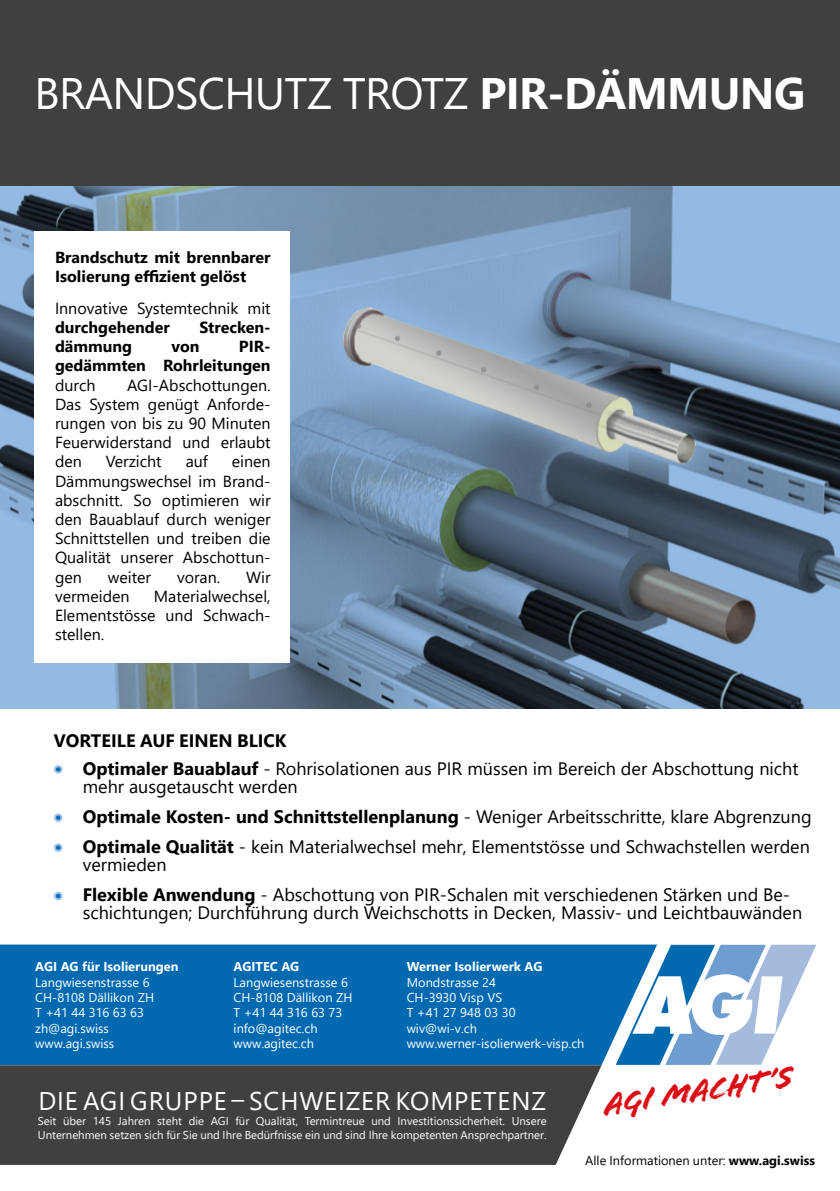
<style>
.page{position:relative;width:840px;height:1191px;background:#fff}
.page>*{position:absolute;margin:0;border:0;box-sizing:border-box;transform-origin:0 0}
.t1{font:44px "Segoe UI";letter-spacing:-.015em;color:#fff}
.t2{font:italic 32.4px "Flood";color:#db0d15;scale:1.05 1}
.t3{font:25.6px "Segoe UI";letter-spacing:.035em;color:#fff}
.t4{font:18px/30px "Segoe UI";color:#000}
.t5{font:700 18px "Segoe UI";color:#000}
.t6{font:16px/19.2px "Segoe UI";color:#000;text-align:justify}
.t7{font:700 16px/19.2px "Segoe UI";color:#000}
.t8{font:12.8px/15.4px "Segoe UI";color:#fff}
.t9{font:700 12.8px "Segoe UI";color:#fff}
.t10{font:12.8px "Segoe UI";color:#000}
.t11{font:11.4px/13.6px "Segoe UI";color:#fff}
.s1{font-weight:700}
</style>
<div class="page">
<img style="left:0;top:186px;width:839px;height:523px">
<div style="left:0;top:0;width:839px;height:186px;background:#404040"></div>
<div style="left:0;top:944px;width:656px;height:121px;background:#0069b0"></div>
<div style="left:0;top:1065px;width:601px;height:100px;background:#404040"></div>
<div style="left:55px;top:814px;width:6px;height:7px;background:#0072bb;border-radius:50%"></div>
<div style="left:54px;top:813px;width:8px;height:9px;border:2px solid #a4c2e7;border-radius:50%"></div>
<div style="left:55px;top:844px;width:6px;height:7px;background:#0072bb;border-radius:50%"></div>
<div style="left:54px;top:843px;width:8px;height:9px;border:2px solid #a4c2e7;border-radius:50%"></div>
<div style="left:55px;top:892px;width:6px;height:7px;background:#0072bb;border-radius:50%"></div>
<div style="left:54px;top:891px;width:8px;height:9px;border:2px solid #a4c2e7;border-radius:50%"></div>
<div style="left:54px;top:765px;width:8px;height:8px;border:2px solid #a4c2e7;border-radius:50%"></div>
<svg style="left:615px;top:944px;width:200px;height:120px"></svg>
<div style="left:34px;top:232px;width:255px;height:431px;background:#fff"></div>
<h1 class="t1" style="left:34px;top:52px;width:772px">BRANDSCHUTZ TROTZ <span class="s1">PIR-DÄMMUNG</span></h1>
<p class="t7" style="left:55px;top:247px;width:217px">Brandschutz mit brennbarer<br>Isolierung effizient gelöst</p>
<p class="t6" style="left:55px;top:297px;width:217px">Innovative Systemtechnik mit</p>
<p class="t7" style="left:55px;top:316px;width:116px">durchgehender</p>
<p class="t7" style="left:199px;top:316px;width:72px">Strecken-</p>
<p class="t7" style="left:55px;top:335px;width:79px">dämmung</p>
<p class="t7" style="left:171px;top:335px;width:29px">von</p>
<p class="t7" style="left:55px;top:335px;width:217px;text-align:right">PIR-<br>gedämmten Rohrleitungen</p>
<p class="t6" style="left:55px;top:374px;width:42px">durch</p>
<p class="t6" style="left:55px;top:374px;width:217px;text-indent:72px">AGI-Abschottungen.<br>Das System genügt Anforde&shy;rungen von bis zu 90 Minuten Feuerwiderstand und erlaubt den</p>
<p class="t6" style="left:106px;top:451px;width:57px">Verzicht</p>
<p class="t6" style="left:186px;top:451px;width:24px">auf</p>
<p class="t6" style="left:55px;top:451px;width:217px;text-indent:177px">einen Dämmungswechsel im Brand&shy;abschnitt. So optimieren wir den Bauablauf durch weniger Schnittstellen und treiben die Qualität unserer Abschottun&shy;gen</p>
<p class="t6" style="left:108px;top:566px;width:45px">weiter</p>
<p class="t6" style="left:177px;top:566px;width:45px">voran.</p>
<p class="t6" style="left:246px;top:566px;width:26px">Wir</p>
<p class="t6" style="left:55px;top:585px;width:76px">vermeiden</p>
<p class="t6" style="left:55px;top:585px;width:217px;text-indent:99px">Materialwechsel, Elementstösse und Schwach&shy;stellen.</p>
<p class="t5" style="left:54px;top:724px;width:234px">VORTEILE AUF EINEN BLICK</p>
<p class="t4" style="left:83px;top:758px;width:716px;line-height:18px"><span class="s1">Optimaler Bauablauf</span> - Rohrisolationen aus PIR müssen im Bereich der Abschottung nicht mehr ausgetauscht werden</p>
<p class="t4" style="left:83px;top:800px;width:730px"><span class="s1">Optimale Kosten- und Schnittstellenplanung</span> - Weniger Arbeitsschritte, klare Abgrenzung<br><span class="s1">Optimale Qualität</span> - kein Materialwechsel mehr, Elementstösse und Schwachstellen werden</p>
<p class="t4" style="left:83px;top:848px;width:708px">vermieden<br><span class="s1">Flexible Anwendung</span> - Abschottung von PIR-Schalen mit verschiedenen Stärken und Be-</p>
<p class="t4" style="left:83px;top:896px;width:720px">schichtungen; Durchführung durch Weichschotts in Decken, Massiv- und Leichtbauwänden</p>
<p class="t9" style="left:35px;top:954px;width:145px">AGI AG für Isolierungen</p>
<p class="t8" style="left:35px;top:973px;width:120px">Langwiesenstrasse 6<br>CH-8108 Dällikon ZH<br>T +41 44 316 63 63 zh@agi.swiss www.agi.swiss</p>
<p class="t9" style="left:233px;top:954px;width:67px">AGITEC AG</p>
<p class="t8" style="left:233px;top:973px;width:120px">Langwiesenstrasse 6<br>CH-8108 Dällikon ZH<br>T +41 44 316 63 73 info@agitec.ch www.agitec.ch</p>
<p class="t9" style="left:406px;top:954px;width:137px">Werner Isolierwerk AG</p>
<p class="t8" style="left:406px;top:973px;width:179px">Mondstrasse 24<br>CH-3930 Visp VS<br>T +41 27 948 03 30 wiv@wi-v.ch www.werner-isolierwerk-visp.ch</p>
<h3 class="t3" style="left:38px;top:1076px;width:509px">DIE AGI GRUPPE – SCHWEIZER KOMPETENZ</h3>
<p class="t11" style="left:38px;top:1113px;width:510px">Seit über 145 Jahren steht die AGI für Qualität, Termintreue und Investitionssicherheit. Unsere<br>Unternehmen setzen sich für Sie und Ihre Bedürfnisse ein und sind Ihre kompetenten Ansprechpartner.</p>
<h2 class="t2" style="left:600px;top:1087px;width:183px;rotate:-9deg">AGI MACHT’S</h2>
<p class="t10" style="left:585px;top:1148px;width:231px">Alle Informationen unter: <span class="s1">www.agi.swiss</span></p>
</div>
